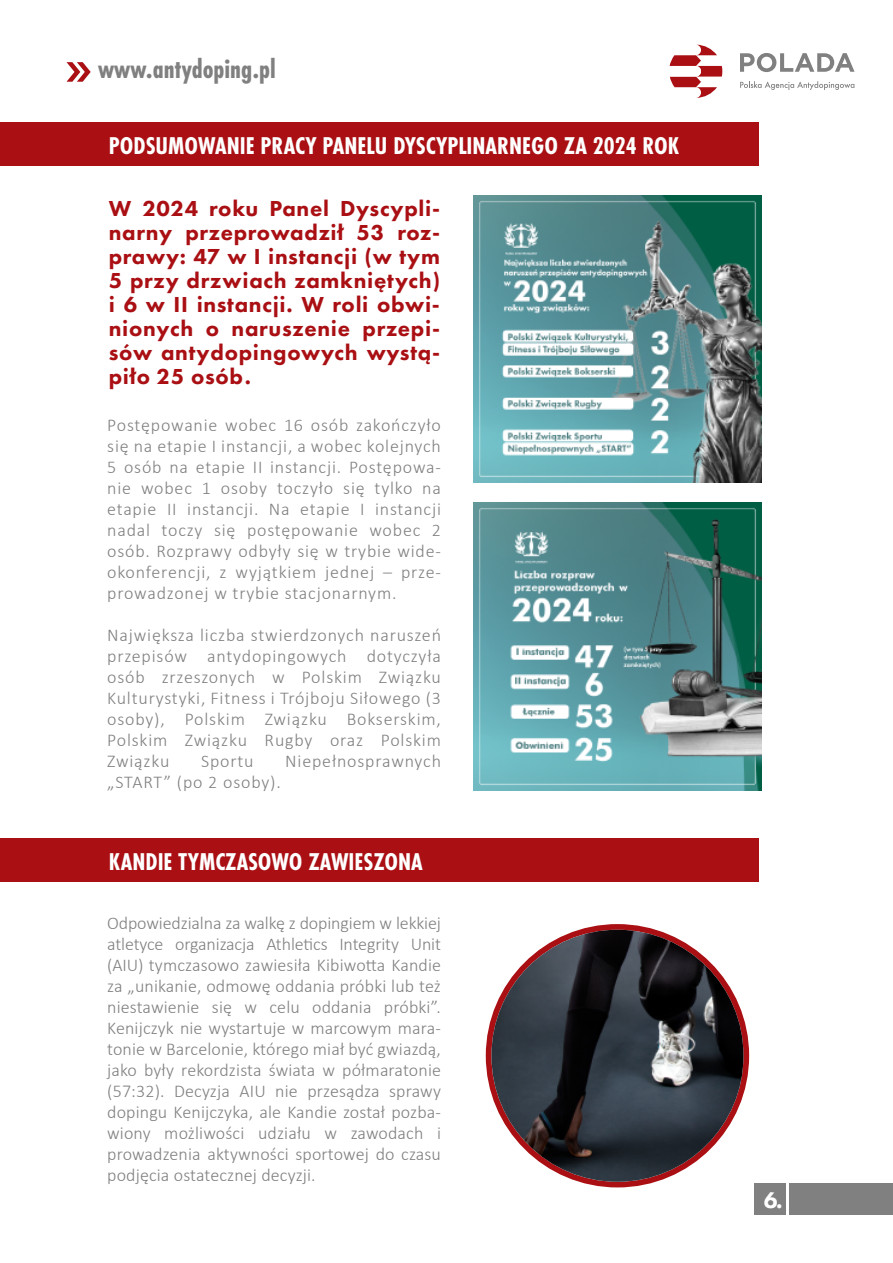
<style>
.page{position:relative;width:893px;height:1263px;background:#fff}
.page>*{position:absolute;margin:0;border:0;box-sizing:border-box;transform-origin:0 0}
.t1{font:700 27.75px "Futura PT Cond";color:#808080}
.t2{font:700 25.2px "Futura PT Cond";color:#fff}
.t3{font:800 23.25px "Futura PT";color:#fff}
.t4{font:800 22.5px/24px "Futura PT";letter-spacing:.03em;color:#a90f13;text-align:justify}
.t5{font:300 18px/21px "Calibri";letter-spacing:.045em;color:#808080;text-align:justify}
</style>
<div class="page">
<svg style="left:740px;top:53px;width:114px;height:19px"></svg>
<svg style="left:740px;top:81px;width:114px;height:9px"></svg>
<svg style="left:669px;top:45px;width:53px;height:53px"></svg>
<div style="left:789px;top:1183px;width:104px;height:32px;background:#808080"></div>
<div style="left:755px;top:1183px;width:31px;height:32px;background:#808080"></div>
<svg style="left:67px;top:62px;width:24px;height:20px"></svg>
<div style="left:0;top:123px;width:759px;height:43px;background:#a90f13"></div>
<div style="left:0;top:838px;width:759px;height:44px;background:#a90f13"></div>
<div style="left:486px;top:924px;width:263px;height:263px;background:#a90f13;border-radius:50%"></div>
<img style="left:491px;top:930px;width:252px;height:252px;border-radius:126px">
<img style="left:474px;top:195px;width:287px;height:287px">
<img style="left:474px;top:503px;width:287px;height:287px">
<h1 class="t1" style="left:98px;top:53px;width:179px">www.antydoping.pl</h1>
<h2 class="t2" style="left:109px;top:131px;width:572px">PODSUMOWANIE PRACY PANELU DYSCYPLINARNEGO ZA 2024 ROK</h2>
<p class="t4" style="left:109px;top:196px;width:333px">W 2024 roku Panel Dyscypli&shy;narny przeprowadził 53 roz&shy;prawy: 47 w I instancji (w tym 5 przy drzwiach zamkniętych) i 6 w II instancji. W roli obwi&shy;nionych o naruszenie przepi&shy;sów antydopingowych wystą&shy;piło 25 osób.</p>
<p class="t5" style="left:107px;top:415px;width:335px">Postępowanie wobec 16 osób zakończyło się na etapie I instancji, a wobec kolejnych 5 osób na etapie II instancji. Postępowa&shy;nie wobec 1 osoby toczyło się tylko na etapie II instancji. Na etapie I instancji nadal toczy się postępowanie wobec 2 osób. Rozprawy odbyły się w trybie wide&shy;okonferencji, z wyjątkiem jednej – prze&shy;prowadzonej w trybie stacjonarnym.</p>
<p class="t5" style="left:107px;top:625px;width:335px">Największa liczba stwierdzonych naruszeń przepisów antydopingowych dotyczyła osób zrzeszonych w Polskim Związku Kulturystyki, Fitness i Trójboju Siłowego (3 osoby), Polskim Związku Bokserskim, Polskim Związku Rugby oraz Polskim Związku</p>
<p class="t5" style="left:201px;top:751px;width:54px">Sportu</p>
<p class="t5" style="left:285px;top:751px;width:157px">Niepełnosprawnych</p>
<p class="t5" style="left:107px;top:772px;width:175px">„START” (po 2 osoby).</p>
<h2 class="t2" style="left:109px;top:847px;width:315px">KANDIE TYMCZASOWO ZAWIESZONA</h2>
<p class="t5" style="left:107px;top:912px;width:335px">Odpowiedzialna za walkę z dopingiem w lekkiej atletyce organizacja Athletics Integrity Unit (AIU) tymczasowo zawiesiła Kibiwotta Kandie za „unikanie, odmowę oddania próbki lub też niestawienie się w celu oddania próbki”.<br>Kenijczyk nie wystartuje w marcowym mara&shy;tonie w Barcelonie, którego miał być gwiazdą, jako były rekordzista świata w półmaratonie (57:32). Decyzja AIU nie przesądza sprawy dopingu Kenijczyka, ale Kandie został pozba&shy;wiony możliwości udziału w zawodach i prowadzenia aktywności sportowej do czasu podjęcia ostatecznej decyzji.</p>
<p class="t3" style="left:764px;top:1185px;width:20px">6.</p>
</div>
